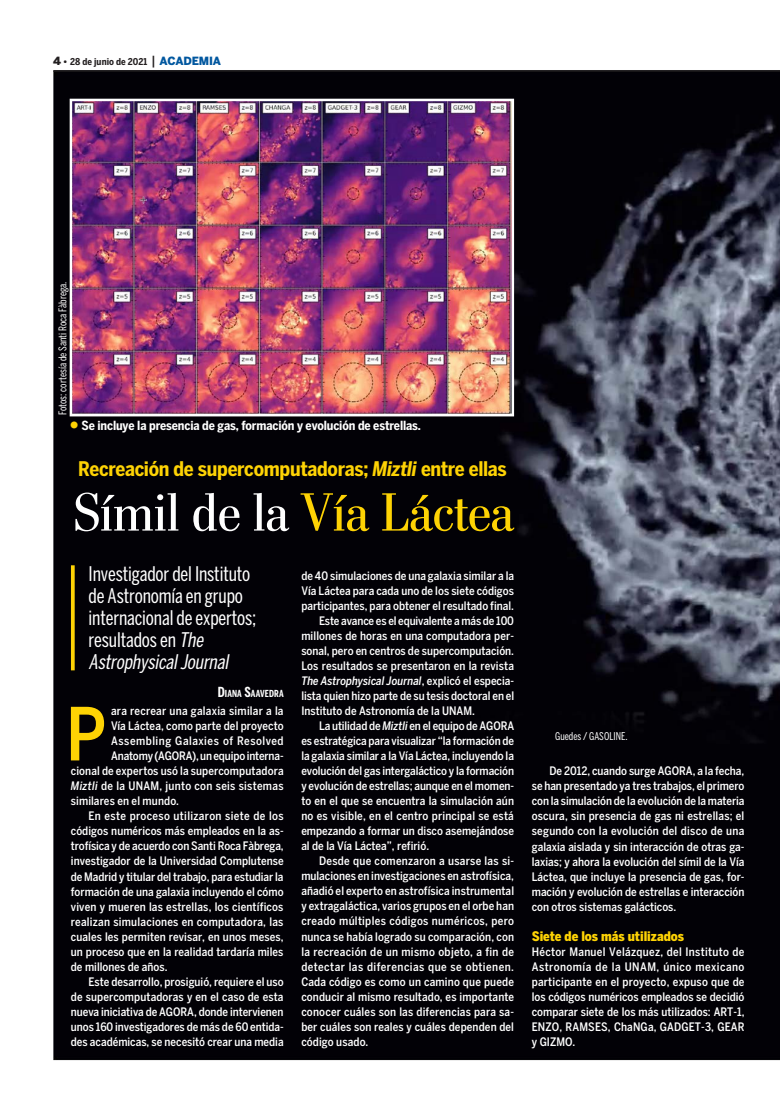
<style>
.page{position:relative;width:780px;height:1117px;background:#fff}
.page>*{position:absolute;margin:0;border:0;box-sizing:border-box;transform-origin:0 0}
._3_1_Tex_Cal_Cap4{font:500 72.38px "Benton Sans Cond";color:#fed304}
._1_0_Cabeza_Principa{font:53.75px "Stilson";color:#fff}
._2_0_Sumario{font:20px/21.9px "Benton Sans Comp";letter-spacing:-.01em;color:#fff}
._0_0_Balazo{font:700 20px "Benton Sans Cond";letter-spacing:-.015em;color:#fed304}
._3_0_Descanso_Cal{font:900 13.12px "Benton Sans Cond";color:#fed304}
._5_0_Pie_de_foto_-_c{font:700 12.5px "Benton Sans Cond";letter-spacing:-.01em;color:#fff}
._3_1_Tex_Cal{font:500 11.62px/15px "Benton Sans Cond";color:#fff;text-align:justify}
._3_1_Tex_Cal_Cap4-2{font:500 11.62px "Benton Sans Cond";letter-spacing:.01em;color:#fff}
._3_1_Tex_Cal_Cap4-3{font:500 11.62px "Benton Sans Cond";letter-spacing:-.01em;color:#fff}
._3_1_Tex_Cal_Cap4-4{font:500 11.62px "Benton Sans Cond";letter-spacing:.04em;color:#fff}
._4_0_Crédito_de_foto{font:10.62px "Benton Sans Comp";color:#fff}
._4_0_Crédito_nota{font:700 9.62px "Benton Sans Comp";letter-spacing:.01em;color:#fff}
.t1{font:700 9.38px "Benton Sans Cond";letter-spacing:.01em;color:#231f20}
.s1{font-family:"Benton Sans";font-weight:900;font-size:11.25px}
.s2{font-family:"Benton Sans";font-weight:900}
.s3{font-weight:500;font-size:12.5px}
.s4{font-family:"Benton Sans";font-weight:900;font-size:11.25px;color:#01579f}
.s5{font-style:italic}
.s6{color:#fed304}
.s7{font-size:13.75px}
</style>
<div class="page">
<img style="left:53px;top:70px;width:727px;height:991px">
<hr style="left:53px;top:71px;width:727px;height:1px;background:#231f20">
<svg style="left:71px;top:565px;width:4px;height:105px"></svg>
<img style="left:73px;top:102px;width:438px;height:311px">
<div style="left:70px;top:99px;width:444px;height:317px;border:2px solid #fff"></div>
<svg style="left:71px;top:421px;width:7px;height:7px"></svg>
<p class="t1" style="left:53px;top:56px;width:169px"><span class="s1">4</span> <span class="s2">•</span> 28 de junio de 2021 <span class="s3">|</span> <span class="s4">ACADEMIA</span></p>
<p class="_4_0_Crédito_de_foto" style="left:56px;top:415px;width:135px;rotate:-90deg">Fotos: cortesía de Santi Roca Fàbrega.</p>
<p class="_5_0_Pie_de_foto_-_c" style="left:81px;top:418px;width:341px">Se incluye la presencia de gas, formación y evolución de estrellas.</p>
<p class="_0_0_Balazo" style="left:78px;top:457px;width:430px">Recreación de supercomputadoras; <span class="s5">Miztli</span> entre ellas</p>
<p class="_1_0_Cabeza_Principa" style="left:74px;top:480px;width:442px">Símil de la <span class="s6">Vía Láctea</span></p>
<p class="_2_0_Sumario" style="left:89px;top:563px;width:169px">Investigador del Instituto de Astronomía en grupo internacional de expertos; resultados en <span class="s5">The<br>AstrophysicalJournal</span></p>
<p class="_4_0_Crédito_nota" style="left:218px;top:688px;width:67px"><span class="s7">D</span>IANA <span class="s7">S</span>AAVEDRA</p>
<p class="_3_1_Tex_Cal_Cap4" style="left:66px;top:691px;width:42px">P</p>
<p class="_3_1_Tex_Cal_Cap4-2" style="left:111px;top:704px;width:174px">ara recrear una galaxia similar a la</p>
<p class="_3_1_Tex_Cal_Cap4-2" style="left:111px;top:719px;width:174px">Vía Láctea, como parte del proyecto</p>
<p class="_3_1_Tex_Cal_Cap4-4" style="left:111px;top:734px;width:174px">Assembling Galaxies of Resolved</p>
<p class="_3_1_Tex_Cal_Cap4-3" style="left:111px;top:749px;width:174px">Anatomy (AGORA), un equipo interna-</p>
<p class="_3_1_Tex_Cal_Cap4-2" style="left:71px;top:764px;width:214px">cional de expertos usó la supercomputadora</p>
<p class="_3_1_Tex_Cal_Cap4-2" style="left:71px;top:779px;width:214px"><span class="s5">Miztli</span> de la UNAM, junto con seis sistemas</p>
<p class="_3_1_Tex_Cal_Cap4-2" style="left:71px;top:794px;width:110px">similares en el mundo.</p>
<p class="_3_1_Tex_Cal" style="left:71px;top:808px;width:214px;text-indent:18px">En este proceso utilizaron siete de los códigos numéricos más empleados en la as&shy;trofísica y de acuerdo con Santi Roca Fàbrega, investigador de la Universidad Complutense de Madrid y titular del trabajo, para estudiar la formación de una galaxia incluyendo el cómo viven y mueren las estrellas, los científicos realizan simulaciones en computadora, las cuales les permiten revisar, en unos meses, un proceso que en la realidad tardaría miles de millones de años.</p>
<p class="_3_1_Tex_Cal" style="left:71px;top:973px;width:214px;text-indent:18px">Este desarrollo, prosiguió, requiere el uso de supercomputadoras y en el caso de esta nueva iniciativa de AGORA, donde intervienen unos 160 investigadores de más de 60 entida&shy;des académicas, se necesitó crear una media</p>
<p class="_3_1_Tex_Cal" style="left:301px;top:568px;width:214px">de 40 simulaciones de una galaxia similar a la Vía Láctea para cada uno de los siete códigos participantes, para obtener el resultado final.</p>
<p class="_3_1_Tex_Cal" style="left:301px;top:613px;width:214px;text-indent:18px">Este avance es el equivalente a más de 100 millones de horas en una computadora per&shy;sonal, pero en centros de supercomputación.<br>Los resultados se presentaron en la revista <span class="s5">The Astrophysical Journal</span>, explicó el especia&shy;lista quien hizo parte de su tesis doctoral en el Instituto de Astronomía de la UNAM.</p>
<p class="_3_1_Tex_Cal" style="left:301px;top:718px;width:214px;text-indent:18px">La utilidad de <span class="s5">Miztli</span> en el equipo de AGORA es estratégica para visualizar “la formación de la galaxia similar a la Vía Láctea, incluyendo la evolución del gas intergaláctico y la formación y evolución de estrellas; aunque en el momen&shy;to en el que se encuentra la simulación aún no es visible, en el centro principal se está empezando a formar un disco asemejándose al de la Vía Láctea”, refirió.</p>
<p class="_3_1_Tex_Cal" style="left:301px;top:853px;width:214px;text-indent:18px">Desde que comenzaron a usarse las si&shy;mulaciones en investigaciones en astrofísica, añadió el experto en astrofísica instrumental y extragaláctica, varios grupos en el orbe han creado múltiples códigos numéricos, pero nunca se había logrado su comparación, con la recreación de un mismo objeto, a fin de detectar las diferencias que se obtienen.<br>Cada código es como un camino que puede conducir al mismo resultado, es importante conocer cuáles son las diferencias para sa&shy;ber cuáles son reales y cuáles dependen del código usado.</p>
<p class="_4_0_Crédito_de_foto" style="left:555px;top:730px;width:74px">Guedes / GASOLINE.</p>
<p class="_3_1_Tex_Cal" style="left:531px;top:763px;width:214px;text-indent:18px">De 2012, cuando surge AGORA, a la fecha, se han presentado ya tres trabajos, el primero con la simulación de la evolución de la materia oscura, sin presencia de gas ni estrellas; el segundo con la evolución del disco de una galaxia aislada y sin interacción de otras ga&shy;laxias; y ahora la evolución del símil de la Vía Láctea, que incluye la presencia de gas, for&shy;mación y evolución de estrellas e interacción con otros sistemas galácticos.</p>
<p class="_3_0_Descanso_Cal" style="left:531px;top:927px;width:154px">Siete de los más utilizados</p>
<p class="_3_1_Tex_Cal" style="left:531px;top:943px;width:214px">Héctor Manuel Velázquez, del Instituto de Astronomía de la UNAM, único mexicano participante en el proyecto, expuso que de los códigos numéricos empleados se decidió comparar siete de los más utilizados: ART-1, ENZO, RAMSES, ChaNGa, GADGET-3, GEAR y GIZMO.</p>
</div>
